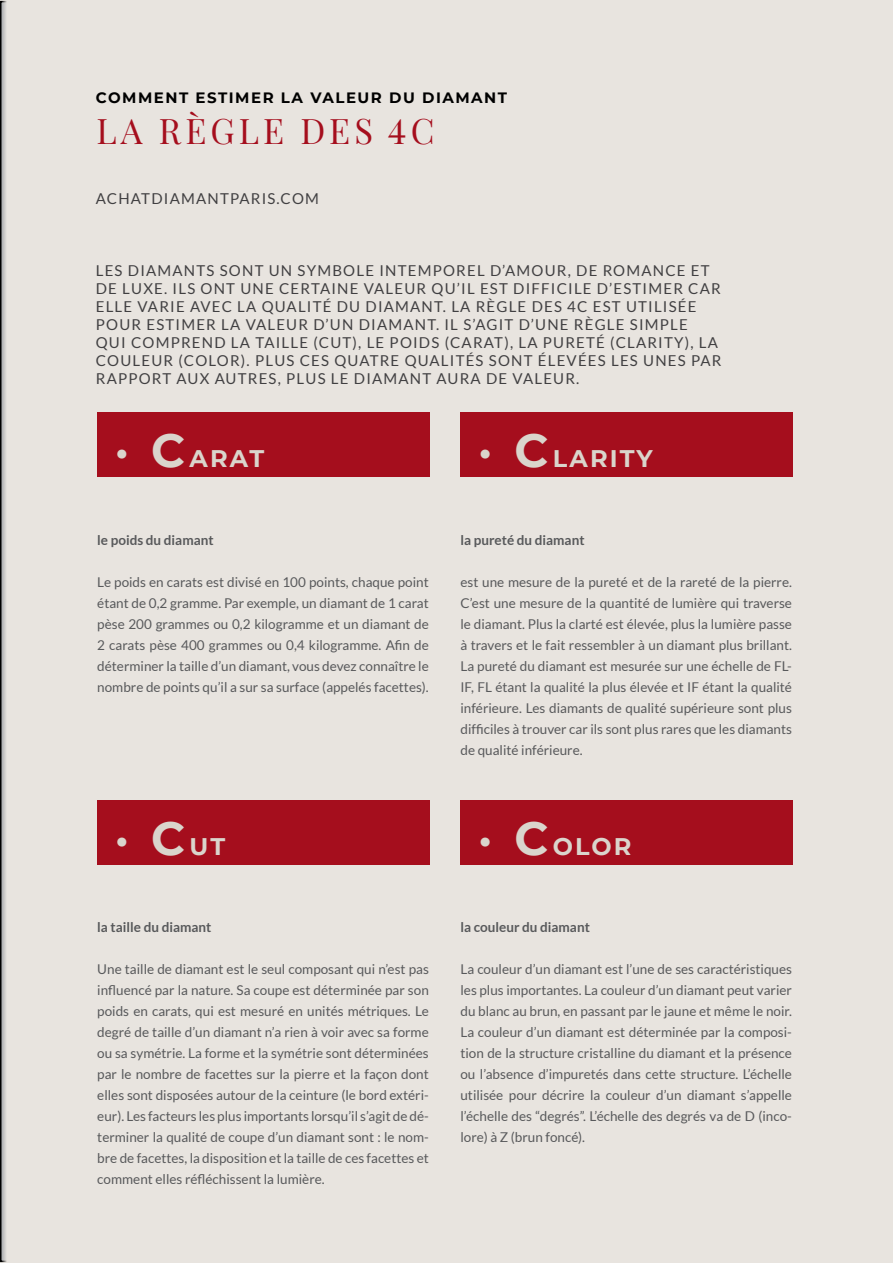
<style>
.page{position:relative;width:893px;height:1263px;background:#e8e4df}
.page>*{position:absolute;margin:0;border:0;box-sizing:border-box;transform-origin:0 0}
.t1{font:34.5px "Playfair Display";letter-spacing:.12em;color:#a50e1d}
.t2{font:700 24px "Montserrat";letter-spacing:.09em;color:#dad5cc}
.t3{font:15px/18px "Lato";letter-spacing:.08em;color:#414042}
.t4{font:700 15px "Montserrat";letter-spacing:.1em;color:#000}
.t5{font:13.5px/21px "Lato";color:#58595b;text-align:justify}
.t6{font:700 13.5px "Lato";color:#58595b}
.s1{font-size:36px}
.s2{font-size:46.5px}
</style>
<div class="page">
<div style="left:97px;top:412px;width:333px;height:65px;background:#a50e1d"></div>
<div style="left:97px;top:800px;width:333px;height:64px;background:#a50e1d"></div>
<div style="left:460px;top:412px;width:333px;height:65px;background:#a50e1d"></div>
<div style="left:460px;top:800px;width:333px;height:64px;background:#a50e1d"></div>
<svg style="left:3px;top:4px;width:3px;height:1255px;background:#cbcac9"></svg>
<div style="left:0;top:1px;width:10px;height:1261px;border:2px solid #000"></div>
<p class="t4" style="left:96px;top:87px;width:413px">COMMENT ESTIMER LA VALEUR DU DIAMANT</p>
<h1 class="t1" style="left:96px;top:105px;width:339px">LA RÈGLE DES 4C</h1>
<p class="t3" style="left:96px;top:189px;width:225px">ACHATDIAMANTPARIS.COM</p>
<p class="t3" style="left:96px;top:261px;width:627px">LES DIAMANTS SONT UN SYMBOLE INTEMPOREL D’AMOUR, DE ROMANCE ET DE LUXE. ILS ONT UNE CERTAINE VALEUR QU’IL EST DIFFICILE D’ESTIMER CAR ELLE VARIE AVEC LA QUALITÉ DU DIAMANT. LA RÈGLE DES 4C EST UTILISÉE POUR ESTIMER LA VALEUR D’UN DIAMANT. IL S’AGIT D’UNE RÈGLE SIMPLE QUI COMPREND LA TAILLE (CUT), LE POIDS (CARAT), LA PURETÉ (CLARITY), LA COULEUR (COLOR). PLUS CES QUATRE QUALITÉS SONT ÉLEVÉES LES UNES PAR RAPPORT AUX AUTRES, PLUS LE DIAMANT AURA DE VALEUR.</p>
<h2 class="t2" style="left:115px;top:441px;width:151px"><span class="s1">•</span> <span class="s2">C</span>ARAT</h2>
<p class="t6" style="left:97px;top:532px;width:118px">le poids du diamant</p>
<p class="t5" style="left:97px;top:571px;width:333px">Le poids en carats est divisé en 100 points, chaque point étant de 0,2 gramme. Par exemple, un diamant de 1 carat pèse 200 grammes ou 0,2 kilogramme et un diamant de 2 carats pèse 400 grammes ou 0,4 kilogramme. Afin de déterminer la taille d’un diamant, vous devez connaître le nombre de points qu’il a sur sa surface (appelés facettes).</p>
<h2 class="t2" style="left:115px;top:829px;width:111px"><span class="s1">•</span> <span class="s2">C</span>UT</h2>
<p class="t6" style="left:97px;top:919px;width:116px">la taille du diamant</p>
<p class="t5" style="left:97px;top:959px;width:333px">Une taille de diamant est le seul composant qui n’est pas influencé par la nature. Sa coupe est déterminée par son poids en carats, qui est mesuré en unités métriques. Le degré de taille d’un diamant n’a rien à voir avec sa forme ou sa symétrie. La forme et la symétrie sont déterminées par le nombre de facettes sur la pierre et la façon dont elles sont disposées autour de la ceinture (le bord extéri&shy;eur). Les facteurs les plus importants lorsqu’il s’agit de dé&shy;terminer la qualité de coupe d’un diamant sont : le nom&shy;bre de facettes, la disposition et la taille de ces facettes et comment elles réfléchissent la lumière.</p>
<h2 class="t2" style="left:478px;top:441px;width:176px"><span class="s1">•</span> <span class="s2">C</span>LARITY</h2>
<p class="t6" style="left:460px;top:532px;width:126px">la pureté du diamant</p>
<p class="t5" style="left:460px;top:571px;width:333px">est une mesure de la pureté et de la rareté de la pierre.<br>C’est une mesure de la quantité de lumière qui traverse le diamant. Plus la clarté est élevée, plus la lumière passe à travers et le fait ressembler à un diamant plus brillant.<br>La pureté du diamant est mesurée sur une échelle de FL-IF, FL étant la qualité la plus élevée et IF étant la qualité inférieure. Les diamants de qualité supérieure sont plus difficiles à trouver car ils sont plus rares que les diamants de qualité inférieure.</p>
<h2 class="t2" style="left:478px;top:829px;width:155px"><span class="s1">•</span> <span class="s2">C</span>OLOR</h2>
<p class="t6" style="left:460px;top:919px;width:131px">la couleur du diamant</p>
<p class="t5" style="left:460px;top:959px;width:333px">La couleur d’un diamant est l’une de ses caractéristiques les plus importantes. La couleur d’un diamant peut varier du blanc au brun, en passant par le jaune et même le noir.<br>La couleur d’un diamant est déterminée par la composi&shy;tion de la structure cristalline du diamant et la présence ou l’absence d’impuretés dans cette structure. L’échelle utilisée pour décrire la couleur d’un diamant s’appelle l’échelle des “degrés”. L’échelle des degrés va de D (inco&shy;lore) à Z (brun foncé).</p>
</div>
